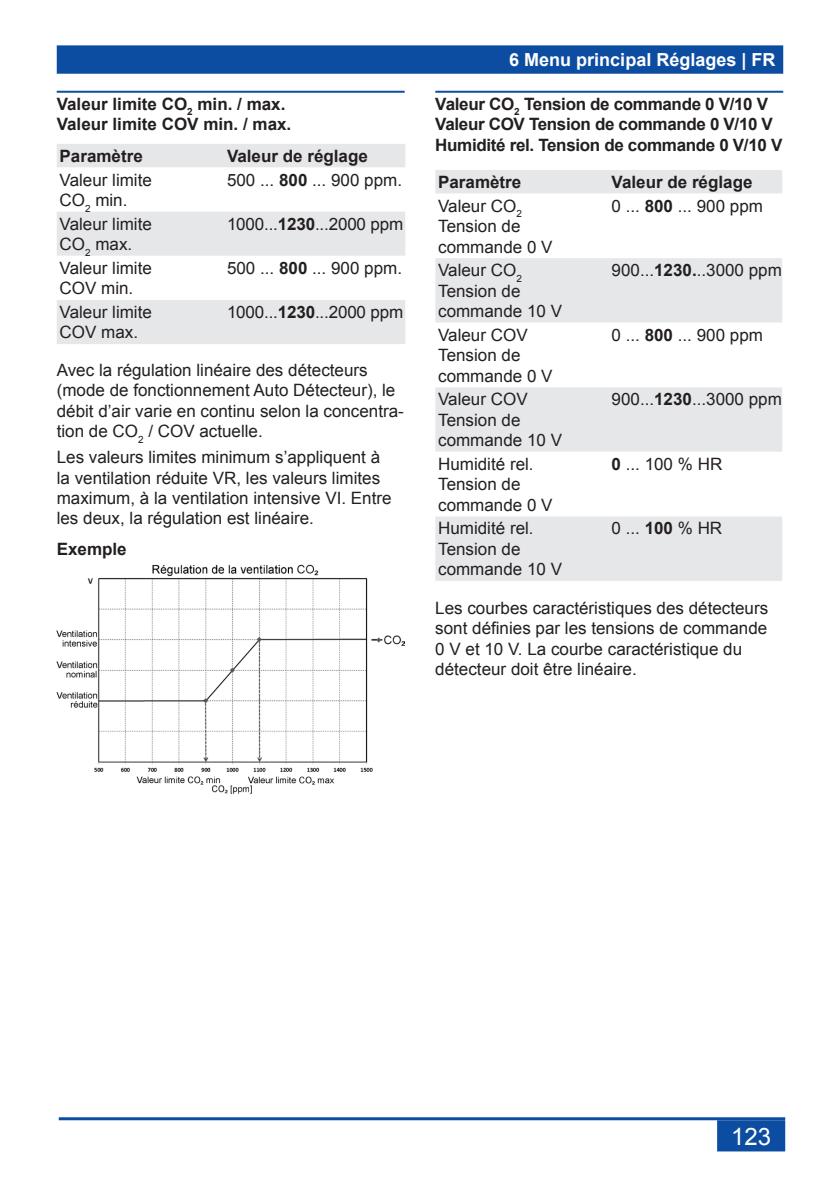
<style>
.page{position:relative;width:840px;height:1191px;background:#fff}
.page>*{position:absolute;margin:0;border:0;box-sizing:border-box;transform-origin:0 0}
.t1{font:24px "Arial";color:#fff}
.t2{font:700 18px "Arial";color:#fff}
.Tabelleninhalt_8_5pt{font:17px/20.4px "Arial";color:#231f20}
.Grundtext{font:17px/20.4px "Arial";color:#231f20}
.Überschrift_03{font:700 17px/20.4px "Arial";letter-spacing:-.02em;color:#231f20}
.Überschrift_03-2{font:700 17px/20.4px "Arial";color:#231f20}
.Tabellenkopf_8_5pt{font:700 17px "Arial";color:#231f20}
.Grundtext-2{font:700 17px "Arial";color:#231f20}
.s1{font-weight:700}
</style>
<div class="page">
<div style="left:58px;top:46px;width:723px;height:27px;background:#0d4da1"></div>
<div style="left:57px;top:45px;width:725px;height:29px;border:2px solid #0d4da1"></div>
<hr style="left:59px;top:1117px;width:725px;height:3px;background:#0d4da1">
<div style="left:717px;top:1121px;width:66px;height:29px;background:#0d4da1"></div>
<div style="left:716px;top:1120px;width:68px;height:31px;border:2px solid #0d4da1"></div>
<hr style="left:57px;top:91px;width:347px;height:2px;background:#0d4da1">
<div style="left:57px;top:144px;width:348px;height:23px;background:#e6e7e9"></div>
<div style="left:57px;top:212px;width:348px;height:132px;background:#e6e7e9"></div>
<svg style="left:57px;top:256px;width:348px;height:44px"></svg>
<img style="left:57px;top:564px;width:347px;height:230px">
<hr style="left:435px;top:91px;width:347px;height:2px;background:#0d4da1">
<div style="left:435px;top:170px;width:346px;height:24px;background:#e6e7e9"></div>
<div style="left:435px;top:258px;width:346px;height:323px;background:#e6e7e9"></div>
<svg style="left:435px;top:323px;width:346px;height:193px"></svg>
<p class="Überschrift_03-2" style="left:57px;top:94px;width:236px">Valeur limite CO<sub>2</sub> min. / max.<br>Valeur limite COV min. / max.</p>
<p class="Tabellenkopf_8_5pt" style="left:60px;top:145px;width:85px">Paramètre</p>
<p class="Tabellenkopf_8_5pt" style="left:227px;top:145px;width:142px">Valeur de réglage</p>
<p class="Tabelleninhalt_8_5pt" style="left:60px;top:170px;width:94px">Valeur limite<br>CO<sub>2</sub> min.</p>
<p class="Tabelleninhalt_8_5pt" style="left:227px;top:170px;width:176px">500 ... <span class="s1">800</span> ... 900 ppm.</p>
<p class="Tabelleninhalt_8_5pt" style="left:60px;top:214px;width:94px">Valeur limite<br>CO<sub>2</sub> max.</p>
<p class="Tabelleninhalt_8_5pt" style="left:227px;top:214px;width:178px">1000...<span class="s1">1230</span>...2000 ppm</p>
<p class="Tabelleninhalt_8_5pt" style="left:60px;top:258px;width:94px">Valeur limite<br>COV min.</p>
<p class="Tabelleninhalt_8_5pt" style="left:227px;top:258px;width:176px">500 ... <span class="s1">800</span> ... 900 ppm.</p>
<p class="Tabelleninhalt_8_5pt" style="left:60px;top:302px;width:94px">Valeur limite<br>COV max.</p>
<p class="Tabelleninhalt_8_5pt" style="left:227px;top:302px;width:178px">1000...<span class="s1">1230</span>...2000 ppm</p>
<p class="Grundtext" style="left:57px;top:360px;width:348px">Avec la régulation linéaire des détecteurs (mode de fonctionnement Auto Détecteur), le débit d’air varie en continu selon la concentra&shy;tion de CO<sub>2</sub> / COV actuelle.</p>
<p class="Grundtext" style="left:57px;top:447px;width:336px">Les valeurs limites minimum s’appliquent à la ventilation réduite VR, les valeurs limites maximum, à la ventilation intensive VI. Entre les deux, la régulation est linéaire.</p>
<p class="Grundtext-2" style="left:57px;top:537px;width:71px">Exemple</p>
<p class="t2" style="left:509px;top:48px;width:268px">6 Menu principal Réglages | FR</p>
<p class="Überschrift_03" style="left:435px;top:94px;width:348px">Valeur CO<sub>2</sub> Tension de commande 0 V/10 V<br>Valeur COV Tension de commande 0 V/10 V<br>Humidité rel. Tension de commande 0 V/10 V</p>
<p class="Tabellenkopf_8_5pt" style="left:438px;top:171px;width:85px">Paramètre</p>
<p class="Tabellenkopf_8_5pt" style="left:611px;top:171px;width:142px">Valeur de réglage</p>
<p class="Tabelleninhalt_8_5pt" style="left:438px;top:196px;width:116px">Valeur CO<sub>2<br></sub>Tension de commande 0 V</p>
<p class="Tabelleninhalt_8_5pt" style="left:611px;top:196px;width:153px">0 ... <span class="s1">800</span> ... 900 ppm</p>
<p class="Tabelleninhalt_8_5pt" style="left:438px;top:260px;width:125px">Valeur CO<sub>2<br></sub>Tension de commande 10 V</p>
<p class="Tabelleninhalt_8_5pt" style="left:611px;top:260px;width:172px">900...<span class="s1">1230.</span>..3000 ppm</p>
<p class="Tabelleninhalt_8_5pt" style="left:438px;top:325px;width:116px">Valeur COV<br>Tension de commande 0 V</p>
<p class="Tabelleninhalt_8_5pt" style="left:611px;top:325px;width:153px">0 ... <span class="s1">800</span> ... 900 ppm</p>
<p class="Tabelleninhalt_8_5pt" style="left:438px;top:389px;width:125px">Valeur COV<br>Tension de commande 10 V</p>
<p class="Tabelleninhalt_8_5pt" style="left:611px;top:389px;width:172px">900...<span class="s1">1230</span>...3000 ppm</p>
<p class="Tabelleninhalt_8_5pt" style="left:438px;top:454px;width:116px">Humidité rel.<br>Tension de commande 0 V</p>
<p class="Tabelleninhalt_8_5pt" style="left:611px;top:454px;width:112px"><span class="s1">0</span> ... 100 % HR</p>
<p class="Tabelleninhalt_8_5pt" style="left:438px;top:518px;width:125px">Humidité rel.<br>Tension de commande 10 V</p>
<p class="Tabelleninhalt_8_5pt" style="left:611px;top:518px;width:112px">0 ... <span class="s1">100</span> % HR</p>
<p class="Grundtext" style="left:435px;top:598px;width:334px">Les courbes caractéristiques des détecteurs sont définies par les tensions de commande 0 V et 10 V. La courbe caractéristique du détecteur doit être linéaire.</p>
<h1 class="t1" style="left:730px;top:1120px;width:42px">123</h1>
</div>
